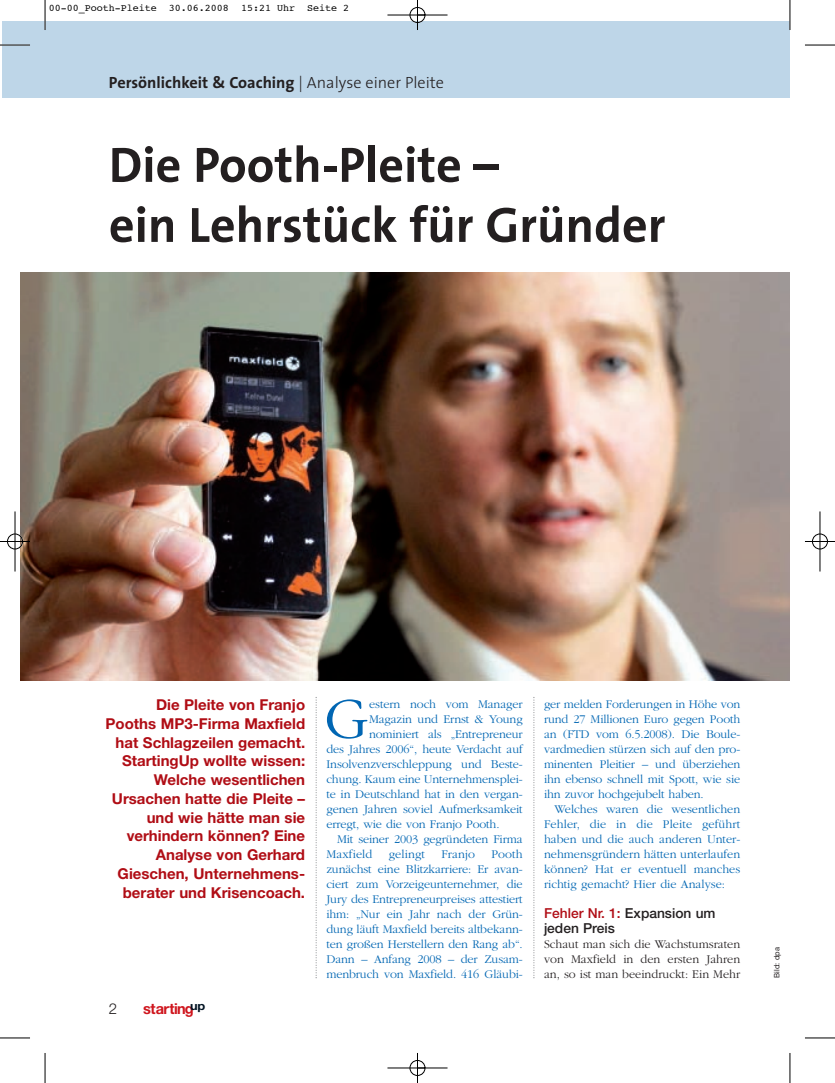
<style>
.page{position:relative;width:835px;height:1083px;background:#fff}
.page>*{position:absolute;margin:0;border:0;box-sizing:border-box;transform-origin:0 0}
.t1{font:300 60.25px "Garamond";color:#0166b3}
.t2{font:700 50px/60px "The Sans";color:#231f20}
.t3{font:700 16.25px "The Sans";color:#231f20}
.t4{font:700 15px/18.8px "Helvetica Neue LT";color:#b00d15;text-align:right}
.t5{font:700 15px "Helvetica Neue LT";letter-spacing:-.03em;color:#cf151d}
.t6{font:300 15px "Helvetica Neue LT";color:#231f20}
.t7{font:500 13.75px/15px "Helvetica Neue LT";color:#231f20}
.t8{font:300 12.25px/15px "Garamond";letter-spacing:-.01em;color:#0166b3;text-align:justify}
.t9{font:300 12.25px/15px "Garamond";color:#231f20;text-align:justify}
.t10{font:300 12.25px "Garamond";letter-spacing:.01em;color:#0166b3}
.t11{font:10px "Courier";color:#000}
.t12{font:7.5px "Helvetica Neue LT";color:#231f20}
.s1{font-weight:300}
.s2{color:#b00d15}
</style>
<div class="page">
<div style="left:2px;top:21px;width:787px;height:77px;background:#bed6e8"></div>
<svg style="left:315px;top:697px;width:1px;height:281px"></svg>
<svg style="left:533px;top:697px;width:1px;height:281px"></svg>
<img style="left:20px;top:272px;width:769px;height:408px">
<hr style="left:45px;top:0;width:1px;height:30px;background:#000">
<hr style="left:0;top:45px;width:30px;height:1px;background:#000">
<hr style="left:789px;top:0;width:1px;height:30px;background:#000">
<hr style="left:804px;top:45px;width:30px;height:1px;background:#000">
<hr style="left:45px;top:1052px;width:1px;height:30px;background:#000">
<hr style="left:0;top:1037px;width:30px;height:1px;background:#000">
<hr style="left:789px;top:1052px;width:1px;height:30px;background:#000">
<hr style="left:804px;top:1037px;width:30px;height:1px;background:#000">
<hr style="left:387px;top:15px;width:60px;height:1px;background:#000">
<hr style="left:387px;top:1067px;width:60px;height:1px;background:#000">
<hr style="left:15px;top:511px;width:1px;height:60px;background:#000">
<hr style="left:819px;top:511px;width:1px;height:60px;background:#000">
<hr style="left:417px;top:0;width:1px;height:30px;background:#000">
<hr style="left:417px;top:1052px;width:1px;height:30px;background:#000">
<hr style="left:0;top:541px;width:30px;height:1px;background:#000">
<hr style="left:804px;top:541px;width:30px;height:1px;background:#000">
<div style="left:409px;top:7px;width:16px;height:16px;border:1px solid #000;border-radius:50%"></div>
<div style="left:409px;top:1059px;width:16px;height:16px;border:1px solid #000;border-radius:50%"></div>
<div style="left:7px;top:533px;width:16px;height:16px;border:1px solid #000;border-radius:50%"></div>
<div style="left:811px;top:533px;width:16px;height:16px;border:1px solid #000;border-radius:50%"></div>
<p class="t11" style="left:49px;top:4px;width:302px">00-00_Pooth-Pleite 30.06.2008 15:21 Uhr Seite 2</p>
<h3 class="t3" style="left:109px;top:74px;width:336px">Persönlichkeit &amp; Coaching <span class="s1">| Analyse einer Pleite</span></h3>
<h2 class="t2" style="left:109px;top:136px;width:557px">Die Pooth-Pleite –<br>ein Lehrstück für Gründer</h2>
<p class="t4" style="left:106px;top:697px;width:201px">Die Pleite von Franjo<br>Pooths MP3-Firma Maxfield hat Schlagzeilen gemacht.<br>StartingUp wollte wissen:<br>Welche wesentlichen<br>Ursachen hatte die Pleite – und wie hätte man sie verhindern können? Eine<br>Analyse von Gerhard<br>Gieschen, Unternehmens&shy;berater und Krisencoach.</p>
<p class="t6" style="left:109px;top:1003px;width:10px">2</p>
<p class="t5" style="left:143px;top:1003px;width:64px">starting<sup>up</sup></p>
<h1 class="t1" style="left:324px;top:694px;width:46px">G</h1>
<p class="t8" style="left:369px;top:697px;width:155px">estern noch vom Manager</p>
<p class="t8" style="left:369px;top:712px;width:155px">Magazin und Ernst &amp; Young</p>
<p class="t8" style="left:369px;top:727px;width:155px">nominiert als „Entrepreneur</p>
<p class="t8" style="left:326px;top:742px;width:198px">des Jahres 2006“, heute Verdacht auf</p>
<p class="t8" style="left:326px;top:757px;width:198px">Insolvenzverschleppung und Beste-</p>
<p class="t8" style="left:326px;top:772px;width:198px">chung. Kaum eine Unternehmensplei-</p>
<p class="t8" style="left:326px;top:787px;width:198px">te in Deutschland hat in den vergan-</p>
<p class="t8" style="left:326px;top:802px;width:198px">genen Jahren soviel Aufmerksamkeit</p>
<p class="t8" style="left:326px;top:817px;width:174px">erregt, wie die von Franjo Pooth.</p>
<p class="t8" style="left:337px;top:832px;width:187px">Mit seiner 2003 gegründeten Firma</p>
<p class="t10" style="left:326px;top:848px;width:47px">Maxfield</p>
<p class="t10" style="left:388px;top:848px;width:38px">gelingt</p>
<p class="t8" style="left:441px;top:847px;width:35px">Franjo</p>
<p class="t8" style="left:326px;top:847px;width:198px;text-indent:165px">Pooth zunächst eine Blitzkarriere: Er avan&shy;ciert zum Vorzeigeunternehmer, die Jury des Entrepreneurpreises attestiert ihm: „Nur ein Jahr nach der Grün&shy;dung läuft Maxfield bereits altbekann&shy;ten großen Herstellern den Rang ab“.<br>Dann – Anfang 2008 – der Zusam&shy;menbruch von Maxfield. 416 Gläubi-</p>
<p class="t8" style="left:543px;top:697px;width:198px">ger melden Forderungen in Höhe von rund 27 Millionen Euro gegen Pooth an (FTD vom 6.5.2008). Die Boule&shy;vardmedien stürzen sich auf den pro&shy;minenten Pleitier – und überziehen ihn ebenso schnell mit Spott, wie sie ihn zuvor hochgejubelt haben.</p>
<p class="t8" style="left:543px;top:802px;width:198px;text-indent:11px">Welches waren die wesentlichen Fehler, die in die Pleite geführt haben und die auch anderen Unter&shy;nehmensgründern hätten unterlaufen können? Hat er eventuell manches richtig gemacht? Hier die Analyse:</p>
<p class="t7" style="left:543px;top:906px;width:173px"><span class="s2">Fehler Nr. 1:</span> Expansion um jeden Preis</p>
<p class="t9" style="left:543px;top:936px;width:198px">Schaut man sich die Wachstumsraten von Maxfield in den ersten Jahren an, so ist man beeindruckt: Ein Mehr</p>
<p class="t12" style="left:773px;top:977px;width:32px;rotate:-90deg">Bild: dpa</p>
</div>
